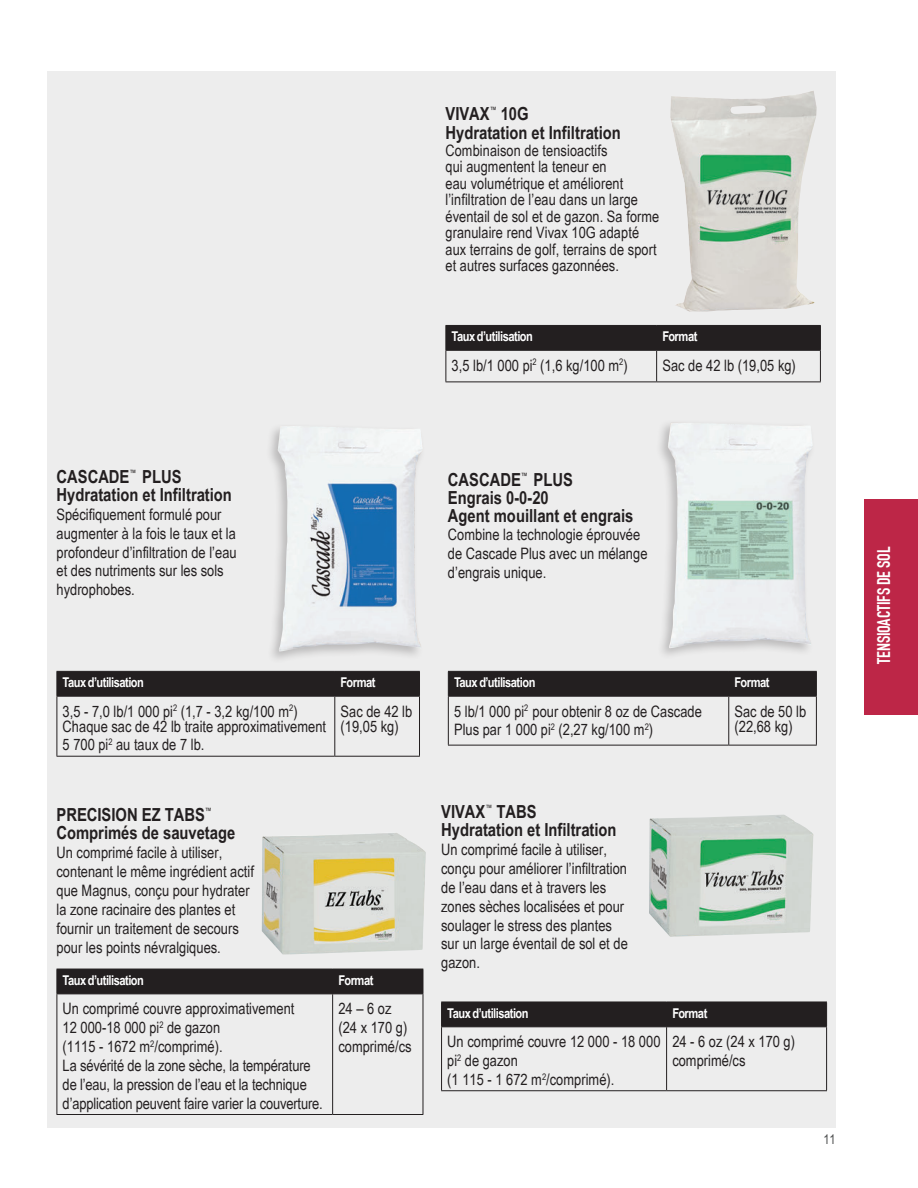
<style>
.page{position:relative;width:918px;height:1188px;background:#fff}
.page>*{position:absolute;margin:0;border:0;box-sizing:border-box;transform-origin:0 0}
.Product{font:700 condensed 18px/18px "Helvetica";color:#231f20}
.hero_body{font:700 condensed 18px/18.9px "Helvetica";color:#231f20}
.t1{font:700 18px "DIN Condensed";letter-spacing:-.01em;color:#fff}
.Hero_Body{font:condensed 15.75px/18.9px "Helvetica";color:#231f20}
.Product-2{font:condensed 15.75px/18.9px "Helvetica";color:#231f20}
.hero_body-2{font:condensed 15.75px/16.5px "Helvetica";letter-spacing:.005em;color:#231f20}
.t2{font:700 condensed 13.5px "Helvetica";letter-spacing:-.035em;color:#fff}
.t3{font:condensed 13.5px "Helvetica";color:#4b4c4d}
</style>
<div class="page">
<div style="left:48px;top:71px;width:788px;height:1057px;background:#ededed"></div>
<img style="left:262px;top:833px;width:164px;height:122px">
<div style="left:57px;top:969px;width:367px;height:25px;background:#231f20"></div>
<hr style="left:57px;top:994px;width:1px;height:120px;background:#231f20">
<hr style="left:57px;top:994px;width:276px;height:1px;background:#231f20">
<hr style="left:57px;top:1114px;width:276px;height:1px;background:#231f20">
<hr style="left:332px;top:994px;width:1px;height:120px;background:#231f20">
<hr style="left:333px;top:994px;width:90px;height:1px;background:#231f20">
<hr style="left:333px;top:1114px;width:90px;height:1px;background:#231f20">
<hr style="left:423px;top:994px;width:1px;height:120px;background:#231f20">
<img style="left:649px;top:815px;width:164px;height:122px">
<div style="left:441px;top:1002px;width:386px;height:24px;background:#231f20"></div>
<hr style="left:441px;top:1027px;width:1px;height:63px;background:#231f20">
<hr style="left:441px;top:1026px;width:226px;height:1px;background:#231f20">
<hr style="left:441px;top:1090px;width:226px;height:1px;background:#231f20">
<hr style="left:666px;top:1027px;width:1px;height:63px;background:#231f20">
<hr style="left:667px;top:1026px;width:160px;height:1px;background:#231f20">
<hr style="left:667px;top:1090px;width:160px;height:1px;background:#231f20">
<hr style="left:826px;top:1027px;width:1px;height:63px;background:#231f20">
<img style="left:670px;top:91px;width:147px;height:221px">
<div style="left:446px;top:325px;width:375px;height:25px;background:#231f20"></div>
<hr style="left:446px;top:351px;width:1px;height:31px;background:#231f20">
<hr style="left:446px;top:350px;width:211px;height:1px;background:#231f20">
<hr style="left:446px;top:382px;width:211px;height:1px;background:#231f20">
<hr style="left:656px;top:351px;width:1px;height:31px;background:#231f20">
<hr style="left:657px;top:350px;width:164px;height:1px;background:#231f20">
<hr style="left:657px;top:382px;width:164px;height:1px;background:#231f20">
<hr style="left:820px;top:351px;width:1px;height:31px;background:#231f20">
<div style="left:265px;top:422px;width:161px;height:241px;background:#231f20;opacity:.25"></div>
<img style="left:277px;top:426px;width:146px;height:226px">
<div style="left:57px;top:671px;width:363px;height:25px;background:#231f20"></div>
<hr style="left:57px;top:697px;width:1px;height:59px;background:#231f20">
<hr style="left:57px;top:696px;width:278px;height:1px;background:#231f20">
<hr style="left:57px;top:756px;width:278px;height:1px;background:#231f20">
<hr style="left:334px;top:697px;width:1px;height:59px;background:#231f20">
<hr style="left:335px;top:696px;width:85px;height:1px;background:#231f20">
<hr style="left:335px;top:756px;width:85px;height:1px;background:#231f20">
<hr style="left:419px;top:697px;width:1px;height:59px;background:#231f20">
<div style="left:655px;top:419px;width:161px;height:242px;background:#231f20;opacity:.25"></div>
<img style="left:668px;top:423px;width:145px;height:225px">
<div style="left:448px;top:671px;width:369px;height:25px;background:#231f20"></div>
<hr style="left:448px;top:697px;width:1px;height:48px;background:#231f20">
<hr style="left:448px;top:696px;width:281px;height:1px;background:#231f20">
<hr style="left:448px;top:745px;width:281px;height:1px;background:#231f20">
<hr style="left:728px;top:697px;width:1px;height:48px;background:#231f20">
<hr style="left:729px;top:696px;width:88px;height:1px;background:#231f20">
<hr style="left:729px;top:745px;width:88px;height:1px;background:#231f20">
<hr style="left:816px;top:697px;width:1px;height:48px;background:#231f20">
<div style="left:864px;top:499px;width:54px;height:216px;background:#bd2647"></div>
<p class="hero_body" style="left:446px;top:105px;width:177px">VIVAX<sup>™</sup> 10G<br>Hydratation et Infiltration</p>
<p class="hero_body-2" style="left:446px;top:142px;width:215px">Combinaison de tensioactifs<br>qui augmentent la teneur en<br>eau volumétrique et améliorent l’infiltration de l’eau dans un large éventail de sol et de gazon. Sa forme granulaire rend Vivax 10G adapté aux terrains de golf, terrains de sport et autres surfaces gazonnées.</p>
<p class="t2" style="left:452px;top:329px;width:83px">Taux d’utilisation</p>
<p class="t2" style="left:662px;top:329px;width:37px">Format</p>
<p class="Hero_Body" style="left:452px;top:356px;width:178px">3,5 lb/1 000 pi<sup>2</sup> (1,6 kg/100 m<sup>2</sup>)</p>
<p class="Hero_Body" style="left:662px;top:356px;width:135px">Sac de 42 lb (19,05 kg)</p>
<p class="Product" style="left:57px;top:468px;width:127px">CASCADE<sup>™</sup> PLUS</p>
<p class="Product" style="left:57px;top:486px;width:177px">Hydratation et Infiltration</p>
<p class="Product-2" style="left:57px;top:505px;width:182px">Spécifiquement formulé pour augmenter à la fois le taux et la profondeur d’infiltration de l’eau et des nutriments sur les sols hydrophobes.</p>
<p class="Product" style="left:448px;top:470px;width:127px">CASCADE<sup>™</sup> PLUS</p>
<p class="Product" style="left:448px;top:488px;width:187px">Engrais 0-0-20<br>Agent mouillant et engrais</p>
<p class="Product-2" style="left:448px;top:526px;width:201px">Combine la technologie éprouvée de Cascade Plus avec un mélange d’engrais unique.</p>
<p class="t2" style="left:63px;top:675px;width:83px">Taux d’utilisation</p>
<p class="t2" style="left:341px;top:675px;width:37px">Format</p>
<p class="Hero_Body" style="left:63px;top:702px;width:236px">3,5 - 7,0 lb/1 000 pi<sup>2</sup> (1,7 - 3,2 kg/100 m<sup>2</sup>)</p>
<p class="Hero_Body" style="left:63px;top:717px;width:265px">Chaque sac de 42 lb traite approximativement<br>5 700 pi<sup>2</sup> au taux de 7 lb.</p>
<p class="Hero_Body" style="left:341px;top:704px;width:73px;line-height:15px">Sac de 42 lb (19,05 kg)</p>
<p class="Product" style="left:57px;top:806px;width:159px">PRECISION EZ TABS<sup>™</sup></p>
<p class="Product" style="left:57px;top:824px;width:180px">Comprimés de sauvetage</p>
<p class="Product-2" style="left:57px;top:844px;width:199px">Un comprimé facile à utiliser, contenant le même ingrédient actif que Magnus, conçu pour hydrater la zone racinaire des plantes et fournir un traitement de secours pour les points névralgiques.</p>
<p class="t2" style="left:63px;top:972px;width:83px">Taux d’utilisation</p>
<p class="t2" style="left:338px;top:972px;width:37px">Format</p>
<p class="Hero_Body" style="left:63px;top:1000px;width:233px">Un comprimé couvre approximativement</p>
<p class="Hero_Body" style="left:63px;top:1018px;width:159px">12 000-18 000 pi<sup>2</sup> de gazon</p>
<p class="Hero_Body" style="left:63px;top:1037px;width:161px">(1115 - 1672 m<sup>2</sup>/comprimé).</p>
<p class="Hero_Body" style="left:63px;top:1056px;width:262px">La sévérité de la zone sèche, la température de l’eau, la pression de l’eau et la technique d’application peuvent faire varier la couverture.</p>
<p class="Hero_Body" style="left:338px;top:1000px;width:75px">24 – 6 oz (24 x 170 g) comprimé/cs</p>
<p class="t2" style="left:454px;top:675px;width:83px">Taux d’utilisation</p>
<p class="t2" style="left:735px;top:675px;width:37px">Format</p>
<p class="Hero_Body" style="left:454px;top:702px;width:249px">5 lb/1 000 pi<sup>2</sup> pour obtenir 8 oz de Cascade<br>Plus par 1 000 pi<sup>2</sup> (2,27 kg/100 m<sup>2</sup>)</p>
<p class="Hero_Body" style="left:735px;top:704px;width:73px;line-height:15px">Sac de 50 lb (22,68 kg)</p>
<p class="Product" style="left:441px;top:803px;width:177px">VIVAX<sup>™</sup> TABS<br>Hydratation et Infiltration</p>
<p class="Product-2" style="left:441px;top:840px;width:188px">Un comprimé facile à utiliser, conçu pour améliorer l’infiltration de l’eau dans et à travers les zones sèches localisées et pour soulager le stress des plantes sur un large éventail de sol et de gazon.</p>
<p class="t2" style="left:447px;top:1005px;width:83px">Taux d’utilisation</p>
<p class="t2" style="left:672px;top:1005px;width:37px">Format</p>
<p class="Hero_Body" style="left:447px;top:1032px;width:215px">Un comprimé couvre 12 000 - 18 000 pi<sup>2</sup> de gazon</p>
<p class="Hero_Body" style="left:447px;top:1070px;width:169px">(1 115 - 1 672 m<sup>2</sup>/comprimé).</p>
<p class="Hero_Body" style="left:672px;top:1032px;width:124px">24 - 6 oz (24 x 170 g) comprimé/cs</p>
<p class="t3" style="left:823px;top:1132px;width:14px">11</p>
<p class="t1" style="left:873px;top:664px;width:118px;rotate:-90deg">TENSIOACTIFS DE SOL</p>
</div>
